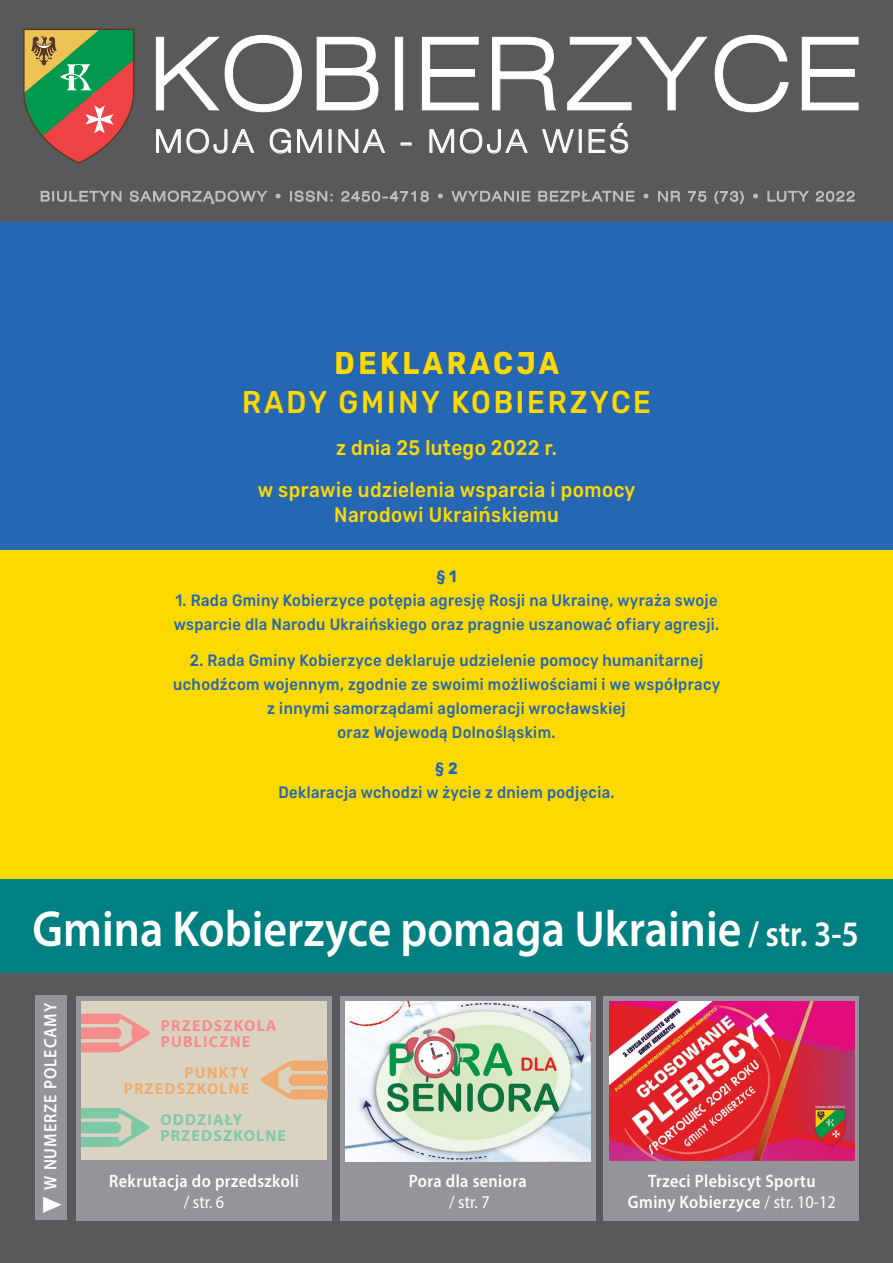
<style>
.page{position:relative;width:893px;height:1263px;background:#fff}
.page>*{position:absolute;margin:0;border:0;box-sizing:border-box;transform-origin:0 0}
.t1{font:600 51px "Myriad Pro";color:#fff;scale:.9 1}
.t2{font:500 31.5px "Rubik";letter-spacing:.1em;color:#fed900;scale:.9 1}
.t3{font:31.5px "Swis 721 Lt Ex EU";letter-spacing:.1em;color:#fff;scale:.9 1}
.t4{font:700 31.5px "Rubik";letter-spacing:.125em;color:#fed900;scale:.9 1}
.t5{font:500 21px/42px "Rubik";letter-spacing:.025em;color:#fed900;text-align:center;scale:.9 1}
.t6{font:600 18px/21.6px "Myriad Pro";letter-spacing:.025em;color:#fff;text-align:center;scale:.9 1}
.t7{font:600 18px "Myriad Pro";letter-spacing:.06em;color:#fff;scale:.9 1}
.t8{font:18px "Myriad Pro";color:#fff;scale:.9 1}
.t9{font:500 16.5px/24px "Rubik";letter-spacing:.025em;color:#2567b2;scale:.9 1}
.t10{font:700 16.5px "Rubik";color:#2567b2;scale:.9 1}
.t11{font:700 15.9px/15.8px "Myriad Pro";letter-spacing:.075em;color:#f58d8b}
.t12{font:700 15.9px/15.8px "Myriad Pro";letter-spacing:.075em;color:#7ec8a6}
.t13{font:700 15.9px/15.8px "Myriad Pro";letter-spacing:.075em;color:#efab6d;text-align:right}
.s1{font-size:36px}
.s2{font-weight:400}
</style>
<div class="page">
<div style="left:0;top:221px;width:893px;height:330px;background:#2567b2"></div>
<div style="left:0;top:550px;width:893px;height:329px;background:#fed900"></div>
<div style="left:0;top:973px;width:893px;height:290px;background:#58595b"></div>
<div style="left:36px;top:995px;width:31px;height:225px;background:#939598"></div>
<div style="left:77px;top:996px;width:255px;height:224px;background:#939598"></div>
<div style="left:340px;top:996px;width:255px;height:224px;background:#939598"></div>
<div style="left:604px;top:996px;width:255px;height:224px;background:#939598"></div>
<svg style="left:43px;top:1197px;width:19px;height:16px"></svg>
<div style="left:0;top:879px;width:893px;height:94px;background:#008080"></div>
<img style="left:345px;top:1001px;width:245px;height:160px">
<div style="left:82px;top:1001px;width:245px;height:159px;background:#dbd3c2"></div>
<svg style="left:82px;top:1013px;width:68px;height:40px"></svg>
<svg style="left:82px;top:1108px;width:68px;height:39px"></svg>
<svg style="left:260px;top:1060px;width:67px;height:40px"></svg>
<div style="left:0;top:0;width:893px;height:221px;background:#58595b"></div>
<svg style="left:156px;top:35px;width:703px;height:77px"></svg>
<svg style="left:41px;top:191px;width:81px;height:11px"></svg>
<svg style="left:130px;top:190px;width:138px;height:14px"></svg>
<svg style="left:275px;top:194px;width:6px;height:5px"></svg>
<svg style="left:290px;top:190px;width:42px;height:12px"></svg>
<svg style="left:341px;top:191px;width:88px;height:11px"></svg>
<svg style="left:438px;top:194px;width:5px;height:5px"></svg>
<svg style="left:451px;top:190px;width:79px;height:12px"></svg>
<svg style="left:538px;top:191px;width:97px;height:11px"></svg>
<svg style="left:643px;top:194px;width:6px;height:5px"></svg>
<svg style="left:658px;top:191px;width:23px;height:11px"></svg>
<svg style="left:688px;top:191px;width:19px;height:11px"></svg>
<svg style="left:714px;top:190px;width:30px;height:14px"></svg>
<svg style="left:753px;top:194px;width:5px;height:5px"></svg>
<svg style="left:767px;top:191px;width:42px;height:11px"></svg>
<svg style="left:816px;top:191px;width:39px;height:11px"></svg>
<svg style="left:23px;top:29px;width:111px;height:135px"></svg>
<svg style="left:156px;top:128px;width:99px;height:26px"></svg>
<svg style="left:270px;top:128px;width:21px;height:26px"></svg>
<svg style="left:297px;top:129px;width:25px;height:24px"></svg>
<svg style="left:338px;top:129px;width:47px;height:24px"></svg>
<svg style="left:401px;top:143px;width:10px;height:2px"></svg>
<svg style="left:429px;top:129px;width:25px;height:24px"></svg>
<svg style="left:460px;top:128px;width:68px;height:26px"></svg>
<svg style="left:542px;top:129px;width:32px;height:24px"></svg>
<div style="left:579px;top:129px;width:3px;height:24px;border:1px solid #fff"></div>
<svg style="left:588px;top:123px;width:40px;height:31px"></svg>
<img style="left:609px;top:1002px;width:245px;height:159px">
<h2 class="t3" style="left:154px;top:123px;width:529px">MOJA GMINA - MOJA WIEŚ</h2>
<h2 class="t4" style="left:335px;top:345px;width:251px">DEKLARACJA</h2>
<h2 class="t2" style="left:242px;top:384px;width:456px">RADY GMINY KOBIERZYCE</h2>
<p class="t5" style="left:258px;top:427px;width:421px">z dnia 25 lutego 2022 r.<br>w sprawie udzielenia wsparcia i pomocy</p>
<p class="t5" style="left:334px;top:494px;width:251px">Narodowi Ukraińskiemu</p>
<p class="t10" style="left:436px;top:567px;width:24px">§ 1</p>
<p class="t9" style="left:174px;top:589px;width:608px">1. Rada Gminy Kobierzyce potępia agresję Rosji na Ukrainę, wyraża swoje wsparcie dla Narodu Ukraińskiego oraz pragnie uszanować ofiary agresji.</p>
<p class="t9" style="left:173px;top:649px;width:609px;text-align:center">2. Rada Gminy Kobierzyce deklaruje udzielenie pomocy humanitarnej uchodźcom wojennym, zgodnie ze swoimi możliwościami i we współpracy z innymi samorządami aglomeracji wrocławskiej<br>oraz Wojewodą Dolnośląskim.</p>
<p class="t10" style="left:435px;top:759px;width:27px">§ 2</p>
<p class="t9" style="left:278px;top:781px;width:375px">Deklaracja wchodzi w życie z dniem podjęcia.</p>
<h1 class="t1" style="left:33px;top:896px;width:920px">Gmina Kobierzyce pomaga Ukrainie <span class="s1">/ str. 3-5</span></h1>
<p class="t7" style="left:39px;top:1190px;width:209px;rotate:-90deg">W NUMERZE POLECAMY</p>
<p class="t11" style="left:161px;top:1017px;width:117px">PRZEDSZKOLA<br>PUBLICZNE</p>
<p class="t13" style="left:124px;top:1064px;width:127px">PUNKTY<br>PRZEDSZKOLNE</p>
<p class="t12" style="left:160px;top:1111px;width:127px">ODDZIAŁY<br>PRZEDSZKOLNE</p>
<p class="t6" style="left:109px;top:1169px;width:212px">Rekrutacja do przedszkoli</p>
<p class="t8" style="left:184px;top:1191px;width:46px">/ str. 6</p>
<p class="t6" style="left:409px;top:1169px;width:132px">Pora dla seniora</p>
<p class="t8" style="left:449px;top:1191px;width:47px">/ str. 7</p>
<p class="t6" style="left:628px;top:1169px;width:232px">Trzeci Plebiscyt Sportu<br>Gminy Kobierzyce <span class="s2">/ str. 10-12</span></p>
</div>
